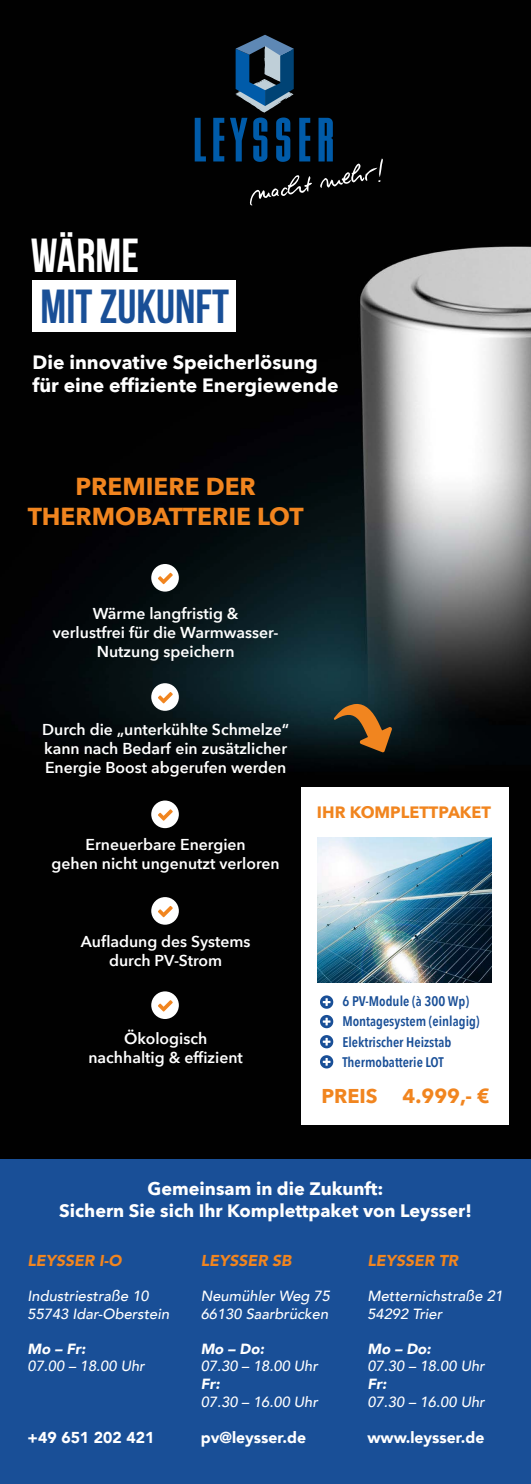
<style>
.page{position:relative;width:531px;height:1484px;background:#fff}
.page>*{position:absolute;margin:0;border:0;box-sizing:border-box;transform-origin:0 0}
.t1{font:700 47.77px "Bebas Neue";color:#194f97}
.t2{font:700 47.77px "Bebas Neue";color:#fff}
.t3{font:700 24.5px/29.4px "Avenir Next";color:#f1851f;text-align:center}
.t4{font:700 19.95px "Avenir Next";color:#f1851f}
.t5{font:700 19.25px/23.1px "Avenir Next";color:#fff}
.t6{font:700 18.03px/21.7px "Avenir Next";color:#fff;text-align:center}
.t7{font:700 16.45px "Avenir Next";color:#f1851f}
.t8{font:600 15.75px/18.9px "Avenir Next";color:#fff;text-align:center}
.t9{font:900 15.75px "Avenir";color:#fff}
.t10{font:italic 900 15.75px "Avenir";color:#f1851f}
.t11{font:italic 500 14.7px/17.7px "Avenir";color:#fff}
.t12{font:italic 900 14.7px "Avenir";color:#fff}
.t13{font:600 13.83px/20.1px "Avenir Next Condensed";color:#194f97}
</style>
<div class="page">
<img style="left:0;top:0;width:531px;height:1159px">
<div style="left:33px;top:280px;width:203px;height:51px;background:#fff"></div>
<div style="left:151px;top:564px;width:28px;height:27px;background:#fff;border-radius:50%"></div>
<svg style="left:158px;top:573px;width:15px;height:11px"></svg>
<div style="left:151px;top:683px;width:28px;height:27px;background:#fff;border-radius:50%"></div>
<svg style="left:158px;top:692px;width:15px;height:11px"></svg>
<div style="left:151px;top:800px;width:28px;height:28px;background:#fff;border-radius:50%"></div>
<svg style="left:158px;top:809px;width:15px;height:11px"></svg>
<div style="left:151px;top:897px;width:28px;height:27px;background:#fff;border-radius:50%"></div>
<svg style="left:158px;top:906px;width:15px;height:11px"></svg>
<div style="left:301px;top:787px;width:207px;height:337px;background:#fff"></div>
<img style="left:318px;top:837px;width:173px;height:145px">
<svg style="left:334px;top:703px;width:58px;height:49px"></svg>
<svg style="left:320px;top:995px;width:13px;height:13px"></svg>
<svg style="left:320px;top:1015px;width:13px;height:13px"></svg>
<svg style="left:320px;top:1035px;width:13px;height:13px"></svg>
<svg style="left:320px;top:1055px;width:13px;height:13px"></svg>
<svg style="left:195px;top:118px;width:11px;height:43px"></svg>
<svg style="left:213px;top:118px;width:11px;height:43px"></svg>
<svg style="left:230px;top:35px;width:80px;height:127px"></svg>
<svg style="left:249px;top:174px;width:63px;height:32px"></svg>
<svg style="left:318px;top:118px;width:65px;height:70px"></svg>
<div style="left:0;top:1159px;width:531px;height:324px;background:#194f97"></div>
<div style="left:151px;top:991px;width:28px;height:27px;background:#fff;border-radius:50%"></div>
<svg style="left:158px;top:1000px;width:15px;height:11px"></svg>
<h1 class="t2" style="left:31px;top:229px;width:110px">WÄRME</h1>
<h1 class="t1" style="left:41px;top:280px;width:190px">MIT ZUKUNFT</h1>
<p class="t5" style="left:32px;top:350px;width:307px">Die innovative Speicherlösung für eine effiziente Energiewende</p>
<h2 class="t3" style="left:28px;top:471px;width:277px">PREMIERE DER<br>THERMOBATTERIE LOT</h2>
<p class="t8" style="left:53px;top:604px;width:227px">Wärme langfristig &amp;<br>verlustfrei für die Warmwasser-<br>Nutzung speichern</p>
<p class="t8" style="left:42px;top:719px;width:248px;text-align:left">Durch die „unterkühlte Schmelze“ kann nach Bedarf ein zusätzlicher<br>Energie Boost abgerufen werden</p>
<p class="t8" style="left:52px;top:835px;width:230px">Erneuerbare Energien<br>gehen nicht ungenutzt verloren</p>
<p class="t8" style="left:81px;top:931px;width:171px">Aufladung des Systems durch PV-Strom</p>
<p class="t8" style="left:88px;top:1028px;width:156px">Ökologisch nachhaltig &amp; effizient</p>
<p class="t7" style="left:317px;top:798px;width:176px">IHR KOMPLETTPAKET</p>
<p class="t13" style="left:342px;top:990px;width:139px">6 PV-Module (à 300 Wp)<br>Montagesystem (einlagig)<br>Elektrischer Heizstab<br>Thermobatterie LOT</p>
<p class="t4" style="left:321px;top:1078px;width:170px">PREIS 4.999,- €</p>
<p class="t6" style="left:59px;top:1177px;width:414px">Gemeinsam in die Zukunft:<br>Sichern Sie sich Ihr Komplettpaket von Leysser!</p>
<p class="t10" style="left:28px;top:1247px;width:95px">LEYSSER I-O</p>
<p class="t11" style="left:28px;top:1287px;width:143px">Industriestraße 10<br>55743 Idar-Oberstein</p>
<p class="t12" style="left:28px;top:1336px;width:59px">Mo – Fr:</p>
<p class="t11" style="left:28px;top:1357px;width:119px">07.00 – 18.00 Uhr</p>
<p class="t10" style="left:201px;top:1247px;width:92px">LEYSSER SB</p>
<p class="t11" style="left:201px;top:1287px;width:131px">Neumühler Weg 75<br>66130 Saarbrücken</p>
<p class="t12" style="left:201px;top:1336px;width:65px">Mo – Do:</p>
<p class="t11" style="left:201px;top:1357px;width:119px">07.30 – 18.00 Uhr</p>
<p class="t12" style="left:201px;top:1371px;width:21px">Fr:</p>
<p class="t11" style="left:201px;top:1392px;width:119px">07.30 – 16.00 Uhr</p>
<p class="t9" style="left:201px;top:1423px;width:107px">pv@leysser.de</p>
<p class="t10" style="left:367px;top:1247px;width:92px">LEYSSER TR</p>
<p class="t11" style="left:367px;top:1287px;width:137px">Metternichstraße 21<br>54292 Trier</p>
<p class="t12" style="left:367px;top:1336px;width:65px">Mo – Do:</p>
<p class="t11" style="left:367px;top:1357px;width:119px">07.30 – 18.00 Uhr</p>
<p class="t12" style="left:367px;top:1371px;width:21px">Fr:</p>
<p class="t11" style="left:367px;top:1392px;width:119px">07.30 – 16.00 Uhr</p>
<p class="t9" style="left:367px;top:1423px;width:118px">www.leysser.de</p>
<p class="t9" style="left:28px;top:1423px;width:129px">+49 651 202 421</p>
</div>
